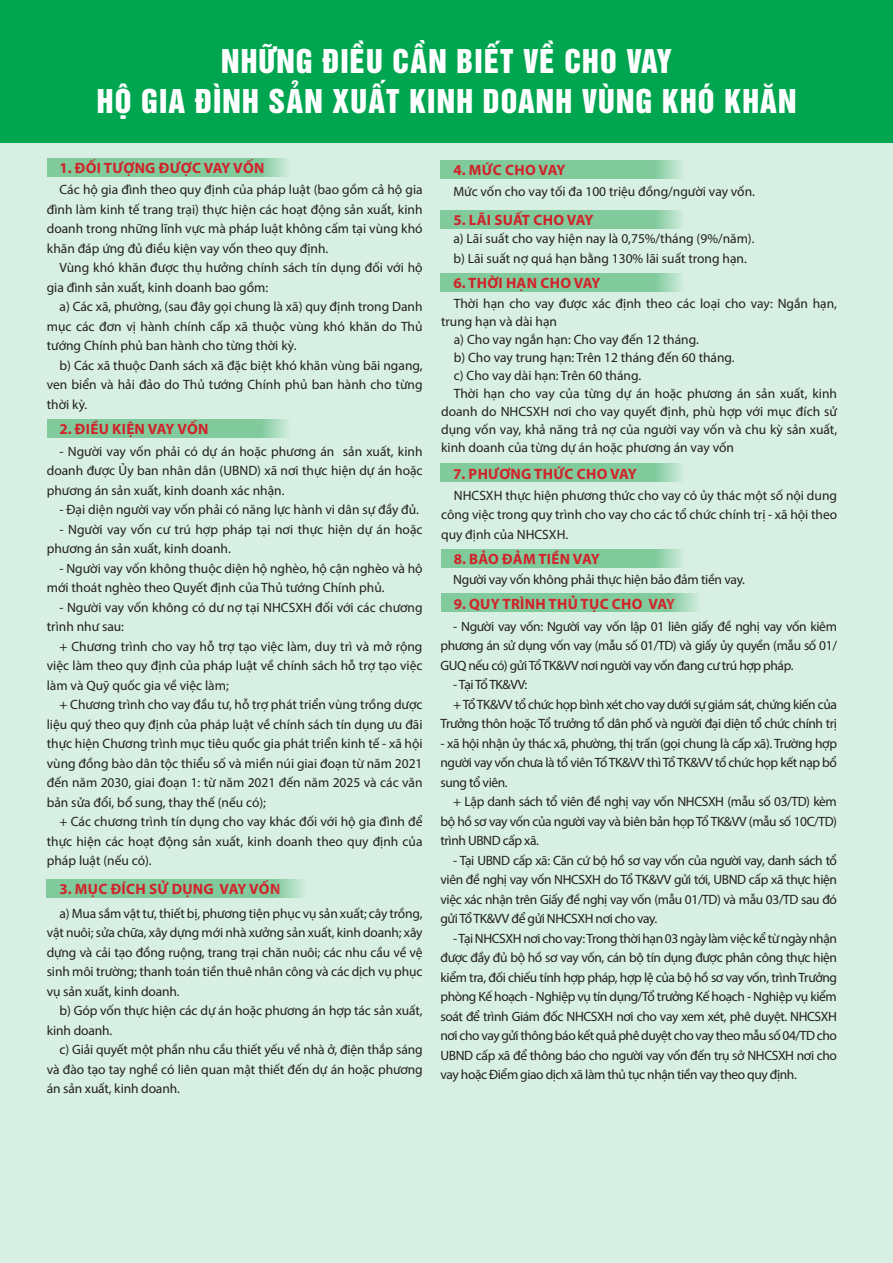
<style>
.page{position:relative;width:893px;height:1263px;background:#fff}
.page>*{position:absolute;margin:0;border:0;box-sizing:border-box;transform-origin:0 0}
.t1{font:30px "UTM Helvet Ins";letter-spacing:.04em;color:#fff}
.t2{font:700 15px "Myriad Pro";letter-spacing:.02em;color:#d1232a}
.t3{font:13.5px/19.5px "Myriad Pro";color:#231f20;text-align:justify}
.t4{font:13.5px/19.5px "Myriad Pro";letter-spacing:-.03em;color:#231f20;text-align:right}
.t5{font:13.5px "Myriad Pro";letter-spacing:-.02em;color:#231f20}
</style>
<div class="page">
<div style="left:0;top:142px;width:893px;height:1121px;background:#d7f0e3"></div>
<div style="left:0;top:0;width:893px;height:142px;background:#00a54f"></div>
<div style="left:47px;top:159px;width:243px;height:18px;background:#80ca9c"></div>
<div style="left:47px;top:419px;width:243px;height:18px;background:#80ca9c"></div>
<div style="left:47px;top:879px;width:259px;height:18px;background:#80ca9c"></div>
<div style="left:441px;top:160px;width:243px;height:18px;background:#80ca9c"></div>
<div style="left:441px;top:210px;width:243px;height:18px;background:#80ca9c"></div>
<div style="left:441px;top:273px;width:243px;height:18px;background:#80ca9c"></div>
<div style="left:440px;top:464px;width:244px;height:18px;background:#80ca9c"></div>
<div style="left:441px;top:550px;width:243px;height:18px;background:#80ca9c"></div>
<div style="left:441px;top:594px;width:259px;height:18px;background:#80ca9c"></div>
<p class="t1" style="left:221px;top:36px;width:452px">NHỮNG ĐIỀU CẦN BIẾT VỀ CHO VAY</p>
<p class="t1" style="left:97px;top:77px;width:701px">HỘ GIA ĐÌNH SẢN XUẤT KINH DOANH VÙNG KHÓ KHĂN</p>
<p class="t2" style="left:60px;top:158px;width:206px">1. ĐỐI TƯỢNG ĐƯỢC VAY VỐN</p>
<p class="t3" style="left:47px;top:180px;width:377px;text-indent:13px">Các hộ gia đình theo quy định của pháp luật (bao gồm cả hộ gia đình làm kinh tế trang trại) thực hiện các hoạt động sản xuất, kinh doanh trong những lĩnh vực mà pháp luật không cấm tại vùng khó khăn đáp ứng đủ điều kiện vay vốn theo quy định.</p>
<p class="t3" style="left:47px;top:258px;width:377px;text-indent:13px">Vùng khó khăn được thụ hưởng chính sách tín dụng đối với hộ gia đình sản xuất, kinh doanh bao gồm:</p>
<p class="t3" style="left:47px;top:297px;width:377px;text-indent:13px">a) Các xã, phường, (sau đây gọi chung là xã) quy định trong Danh mục các đơn vị hành chính cấp xã thuộc vùng khó khăn do Thủ tướng Chính phủ ban hành cho từng thời kỳ.</p>
<p class="t3" style="left:47px;top:355px;width:377px;text-indent:13px">b) Các xã thuộc Danh sách xã đặc biệt khó khăn vùng bãi ngang, ven biển và hải đảo do Thủ tướng Chính phủ ban hành cho từng thời kỳ.</p>
<p class="t3" style="left:47px;top:441px;width:377px;text-indent:13px">- Người vay vốn phải có dự án hoặc phương án sản xuất, kinh doanh được Ủy ban nhân dân (UBND) xã nơi thực hiện dự án hoặc phương án sản xuất, kinh doanh xác nhận.</p>
<p class="t3" style="left:60px;top:500px;width:361px">- Đại diện người vay vốn phải có năng lực hành vi dân sự đầy đủ.</p>
<p class="t3" style="left:47px;top:519px;width:377px;text-indent:13px">- Người vay vốn cư trú hợp pháp tại nơi thực hiện dự án hoặc phương án sản xuất, kinh doanh.</p>
<p class="t3" style="left:47px;top:558px;width:377px;text-indent:13px">- Người vay vốn không thuộc diện hộ nghèo, hộ cận nghèo và hộ mới thoát nghèo theo Quyết định của Thủ tướng Chính phủ.</p>
<p class="t3" style="left:47px;top:597px;width:377px;text-indent:13px">- Người vay vốn không có dư nợ tại NHCSXH đối với các chương trình như sau:</p>
<p class="t3" style="left:47px;top:636px;width:377px;text-indent:13px">+ Chương trình cho vay hỗ trợ tạo việc làm, duy trì và mở rộng việc làm theo quy định của pháp luật về chính sách hỗ trợ tạo việc làm và Quỹ quốc gia về việc làm;</p>
<p class="t3" style="left:47px;top:695px;width:377px;text-indent:13px">+ Chương trình cho vay đầu tư, hỗ trợ phát triển vùng trồng dược liệu quý theo quy định của pháp luật về chính sách tín dụng ưu đãi thực hiện Chương trình mục tiêu quốc gia phát triển kinh tế - xã hội vùng đồng bào dân tộc thiểu số và miền núi giai đoạn từ năm 2021 đến năm 2030, giai đoạn 1: từ năm 2021 đến năm 2025 và các văn bản sửa đổi, bổ sung, thay thế (nếu có);</p>
<p class="t3" style="left:47px;top:812px;width:377px;text-indent:13px">+ Các chương trình tín dụng cho vay khác đối với hộ gia đình để thực hiện các hoạt động sản xuất, kinh doanh theo quy định của pháp luật (nếu có).</p>
<p class="t3" style="left:47px;top:903px;width:377px;text-indent:13px">a) Mua sắm vật tư, thiết bị, phương tiện phục vụ sản xuất; cây trồng, vật nuôi; sửa chữa, xây dựng mới nhà xưởng sản xuất, kinh doanh; xây dựng và cải tạo đồng ruộng, trang trại chăn nuôi; các nhu cầu về vệ sinh môi trường; thanh toán tiền thuê nhân công và các dịch vụ phục vụ sản xuất, kinh doanh.</p>
<p class="t3" style="left:47px;top:1001px;width:377px;text-indent:13px">b) Góp vốn thực hiện các dự án hoặc phương án hợp tác sản xuất, kinh doanh.</p>
<p class="t3" style="left:47px;top:1040px;width:377px;text-indent:13px">c) Giải quyết một phần nhu cầu thiết yếu về nhà ở, điện thắp sáng và đào tạo tay nghề có liên quan mật thiết đến dự án hoặc phương án sản xuất, kinh doanh.</p>
<p class="t2" style="left:60px;top:419px;width:150px">2. ĐIỀU KIỆN VAY VỐN</p>
<p class="t2" style="left:60px;top:879px;width:222px">3. MỤC ĐÍCH SỬ DỤNG VAY VỐN</p>
<p class="t2" style="left:453px;top:160px;width:114px">4. MỨC CHO VAY</p>
<p class="t2" style="left:453px;top:210px;width:142px">5. LÃI SUẤT CHO VAY</p>
<p class="t3" style="left:453px;top:181px;width:303px">Mức vốn cho vay tối đa 100 triệu đồng/người vay vốn.</p>
<p class="t3" style="left:453px;top:229px;width:303px">a) Lãi suất cho vay hiện nay là 0,75%/tháng (9%/năm).</p>
<p class="t3" style="left:453px;top:248px;width:295px">b) Lãi suất nợ quá hạn bằng 130% lãi suất trong hạn.</p>
<p class="t2" style="left:453px;top:273px;width:149px">6. THỜI HẠN CHO VAY</p>
<p class="t3" style="left:441px;top:294px;width:397px;line-height:18px;text-indent:13px">Thời hạn cho vay được xác định theo các loại cho vay: Ngắn hạn, trung hạn và dài hạn</p>
<p class="t3" style="left:454px;top:329px;width:247px">a) Cho vay ngắn hạn: Cho vay đến 12 tháng.</p>
<p class="t3" style="left:454px;top:347px;width:282px">b) Cho vay trung hạn: Trên 12 tháng đến 60 tháng.</p>
<p class="t3" style="left:454px;top:365px;width:189px">c) Cho vay dài hạn: Trên 60 tháng.</p>
<p class="t3" style="left:441px;top:384px;width:398px;line-height:18px;text-indent:13px">Thời hạn cho vay của từng dự án hoặc phương án sản xuất, kinh doanh do NHCSXH nơi cho vay quyết định, phù hợp với mục đích sử dụng vốn vay, khả năng trả nợ của người vay vốn và chu kỳ sản xuất, kinh doanh của từng dự án hoặc phương án vay vốn</p>
<p class="t3" style="left:441px;top:485px;width:398px;text-indent:13px">NHCSXH thực hiện phương thức cho vay có ủy thác một số nội dung công việc trong quy trình cho vay cho các tổ chức chính trị - xã hội theo quy định của NHCSXH.</p>
<p class="t2" style="left:453px;top:464px;width:185px">7. PHƯƠNG THỨC CHO VAY</p>
<p class="t2" style="left:454px;top:550px;width:148px">8. BẢO ĐẢM TIỀN VAY</p>
<p class="t2" style="left:454px;top:594px;width:223px">9. QUY TRÌNH THỦ TỤC CHO VAY</p>
<p class="t5" style="left:453px;top:571px;width:293px">Người vay vốn không phải thực hiện bảo đảm tiền vay.</p>
<p class="t3" style="left:440px;top:616px;width:398px;text-indent:13px">- Người vay vốn: Người vay vốn lập 01 liên giấy đề nghị vay vốn kiêm phương án sử dụng vốn vay (mẫu số 01/TD) và giấy ủy quyền (mẫu số 01/ GUQ nếu có) gửi Tổ TK&amp;VV nơi người vay vốn đang cư trú hợp pháp.</p>
<p class="t3" style="left:453px;top:675px;width:76px">- Tại Tổ TK&amp;VV:</p>
<p class="t4" style="left:440px;top:694px;width:398px">+ Tổ TK&amp;VV tổ chức họp bình xét cho vay dưới sự giám sát, chứng kiến của<br>Trưởng thôn hoặc Tổ trưởng tổ dân phố và người đại diện tổ chức chính trị</p>
<p class="t3" style="left:440px;top:733px;width:398px">- xã hội nhận ủy thác xã, phường, thị trấn (gọi chung là cấp xã). Trường hợp người vay vốn chưa là tổ viên Tổ TK&amp;VV thì Tổ TK&amp;VV tổ chức họp kết nạp bổ sung tổ viên.</p>
<p class="t3" style="left:440px;top:792px;width:398px;text-indent:13px">+ Lập danh sách tổ viên đề nghị vay vốn NHCSXH (mẫu số 03/TD) kèm bộ hồ sơ vay vốn của người vay và biên bản họp Tổ TK&amp;VV (mẫu số 10C/TD) trình UBND cấp xã.</p>
<p class="t3" style="left:440px;top:850px;width:398px;text-indent:13px">- Tại UBND cấp xã: Căn cứ bộ hồ sơ vay vốn của người vay, danh sách tổ viên đề nghị vay vốn NHCSXH do Tổ TK&amp;VV gửi tới, UBND cấp xã thực hiện việc xác nhận trên Giấy đề nghị vay vốn (mẫu 01/TD) và mẫu 03/TD sau đó gửi Tổ TK&amp;VV để gửi NHCSXH nơi cho vay.</p>
<p class="t3" style="left:440px;top:928px;width:398px;text-indent:13px">- Tại NHCSXH nơi cho vay: Trong thời hạn 03 ngày làm việc kể từ ngày nhận được đầy đủ bộ hồ sơ vay vốn, cán bộ tín dụng được phân công thực hiện kiểm tra, đối chiếu tính hợp pháp, hợp lệ của bộ hồ sơ vay vốn, trình Trưởng phòng Kế hoạch - Nghiệp vụ tín dụng/Tổ trưởng Kế hoạch - Nghiệp vụ kiểm soát để trình Giám đốc NHCSXH nơi cho vay xem xét, phê duyệt. NHCSXH nơi cho vay gửi thông báo kết quả phê duyệt cho vay theo mẫu số 04/TD cho UBND cấp xã để thông báo cho người vay vốn đến trụ sở NHCSXH nơi cho vay hoặc Điểm giao dịch xã làm thủ tục nhận tiền vay theo quy định.</p>
</div>
